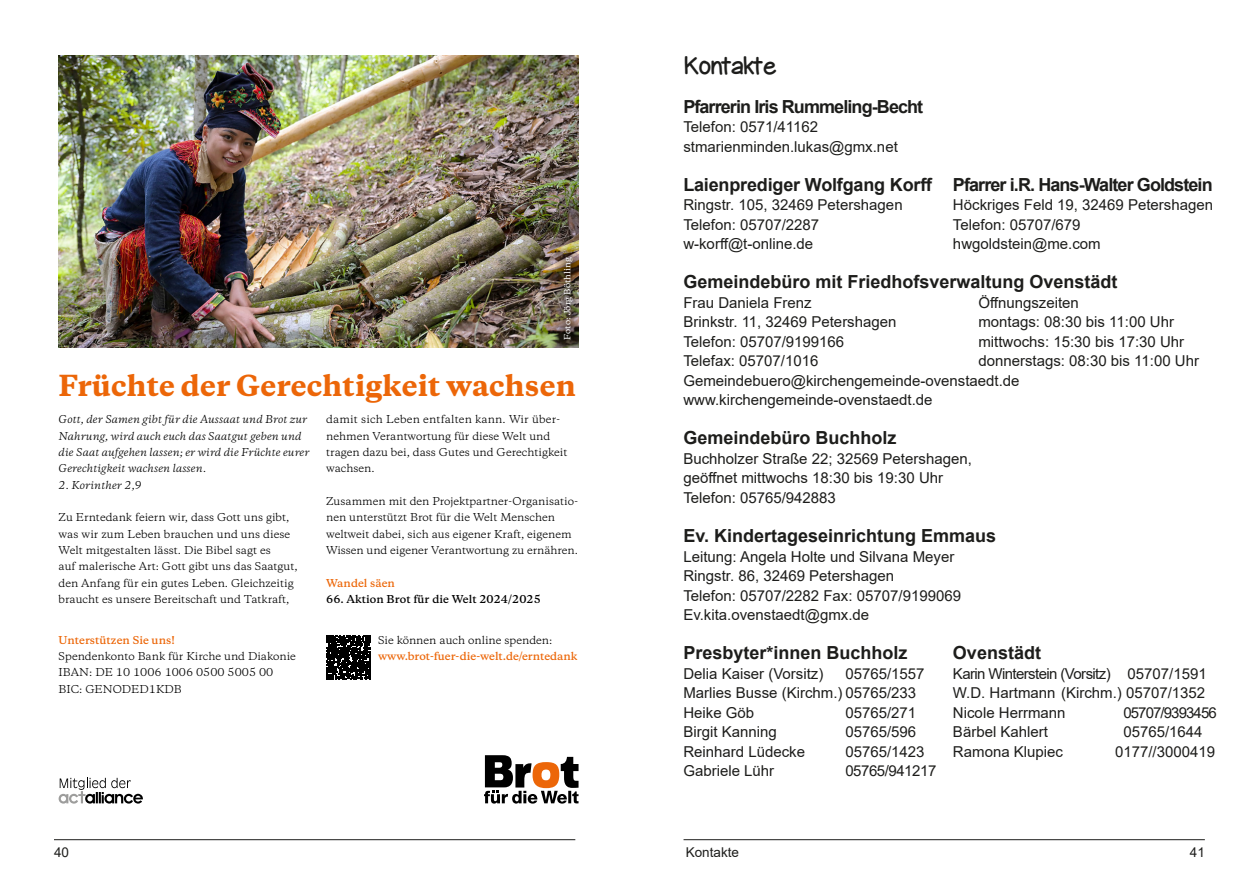
<style>
.page{position:relative;width:1259px;height:894px;background:#fff}
.page>*{position:absolute;margin:0;border:0;box-sizing:border-box;transform-origin:0 0}
.t1{font:800 27.15px "Copernicus";letter-spacing:.01em;color:#ec6608}
.t2{font:24px "Gel Pen Upright";color:#1d1d1b}
.t3{font:700 18px "Arial";color:#1d1d1b}
.t4{font:700 18px "Arial";letter-spacing:-.05em;color:#1d1d1b}
.t5{font:15px "Arial";color:#1d1d1b}
.t6{font:15px "Arial";letter-spacing:-.04em;color:#1d1d1b}
.t7{font:15px "Arial";letter-spacing:-.06em;color:#1d1d1b}
.t8{font:15px "Arial";letter-spacing:-.03em;color:#1d1d1b}
.t9{font:13.5px "Arial";color:#1d1d1b}
.t10{font:10.2px/16.4px "Copernicus";color:#000}
.t11{font:italic 10.2px/16.4px "Copernicus";letter-spacing:.01em;color:#000}
.t12{font:600 10.2px "Copernicus";color:#ec6608}
.t13{font:600 10.2px "Copernicus";letter-spacing:.005em;color:#000}
.t14{font:500 8.1px "Copernicus";color:#fff}
</style>
<div class="page">
<hr style="left:54px;top:839px;width:521px;height:1px;background:#1d1d1b">
<hr style="left:684px;top:839px;width:521px;height:1px;background:#1d1d1b">
<img style="left:59px;top:56px;width:519px;height:291px">
<svg style="left:555px;top:248px;width:23px;height:99px"></svg>
<img style="left:558px;top:251px;width:21px;height:94px">
<svg style="left:326px;top:635px;width:45px;height:45px"></svg>
<svg style="left:326px;top:635px;width:44px;height:44px;background:#1d1d1d"></svg>
<svg style="left:484px;top:755px;width:95px;height:48px"></svg>
<svg style="left:59px;top:777px;width:84px;height:26px"></svg>
<p class="t14" style="left:561px;top:339px;width:84px;rotate:-90deg">Foto: Jörg Böthling</p>
<h1 class="t1" style="left:59px;top:367px;width:519px">Früchte der Gerechtigkeit wachsen</h1>
<p class="t11" style="left:59px;top:411px;width:252px">Gott, der Samen gibt für die Aussaat und Brot zur Nahrung, wird auch euch das Saatgut geben und die Saat aufgehen lassen; er wird die Früchte eurer Gerechtigkeit wachsen lassen.</p>
<p class="t11" style="left:59px;top:476px;width:85px">2. Korinther 2,9</p>
<p class="t10" style="left:59px;top:509px;width:240px">Zu Erntedank feiern wir, dass Gott uns gibt, was wir zum Leben brauchen und uns diese Welt mitgestalten lässt. Die Bibel sagt es<br>auf malerische Art: Gott gibt uns das Saatgut, den Anfang für ein gutes Leben. Gleichzeitig braucht es unsere Bereitschaft und Tatkraft,</p>
<p class="t10" style="left:326px;top:411px;width:243px">damit sich Leben entfalten kann. Wir über&shy;nehmen Verantwortung für diese Welt und tragen dazu bei, dass Gutes und Gerechtigkeit wachsen.</p>
<p class="t10" style="left:326px;top:493px;width:253px">Zusammen mit den Projektpartner-Organisa tio nen unterstützt Brot für die Welt Menschen weltweit dabei, sich aus eigener Kraft, eigenem Wissen und eigener Verant wortung zu ernähren.</p>
<p class="t12" style="left:326px;top:576px;width:70px">Wandel säen</p>
<p class="t13" style="left:326px;top:592px;width:216px">66. Aktion Brot für die Welt 2024/2025</p>
<p class="t12" style="left:59px;top:632px;width:118px">Unterstützen Sie uns!</p>
<p class="t10" style="left:59px;top:647px;width:239px">Spendenkonto Bank für Kirche und Diakonie<br>IBAN: DE 10 1006 1006 0500 5005 00<br>BIC: GENODED1KDB</p>
<p class="t10" style="left:378px;top:631px;width:176px">Sie können auch online spenden:</p>
<p class="t12" style="left:378px;top:649px;width:201px">www.brot-fuer-die-welt.de/erntedank</p>
<p class="t2" style="left:683px;top:54px;width:94px">Kontakte</p>
<p class="t4" style="left:683px;top:99px;width:241px">Pfarrerin Iris Rummeling-Becht</p>
<p class="t5" style="left:683px;top:121px;width:136px">Telefon: 0571/41162</p>
<p class="t5" style="left:683px;top:141px;width:216px">stmarienminden.lukas@gmx.net</p>
<p class="t3" style="left:683px;top:177px;width:251px">Laienprediger Wolfgang Korff</p>
<p class="t5" style="left:683px;top:199px;width:221px">Ringstr. 105, 32469 Petershagen</p>
<p class="t5" style="left:683px;top:219px;width:137px">Telefon: 05707/2287</p>
<p class="t5" style="left:683px;top:238px;width:131px">w-korff@t-online.de</p>
<p class="t3" style="left:683px;top:275px;width:436px">Gemeindebüro mit Friedhofsverwaltung Ovenstädt</p>
<p class="t5" style="left:683px;top:297px;width:130px">Frau Daniela Frenz</p>
<p class="t5" style="left:978px;top:297px;width:102px">Öffnungszeiten</p>
<p class="t5" style="left:683px;top:316px;width:215px">Brinkstr. 11, 32469 Petershagen</p>
<p class="t5" style="left:978px;top:316px;width:197px">montags: 08:30 bis 11:00 Uhr</p>
<p class="t5" style="left:683px;top:336px;width:162px">Telefon: 05707/9199166</p>
<p class="t5" style="left:978px;top:336px;width:207px">mittwochs: 15:30 bis 17:30 Uhr</p>
<p class="t5" style="left:683px;top:355px;width:137px">Telefax: 05707/1016</p>
<p class="t5" style="left:978px;top:355px;width:222px">donnerstags: 08:30 bis 11:00 Uhr</p>
<p class="t5" style="left:683px;top:375px;width:338px">Gemeindebuero@kirchengemeinde-ovenstaedt.de</p>
<p class="t5" style="left:683px;top:394px;width:251px">www.kirchengemeinde-ovenstaedt.de</p>
<p class="t3" style="left:683px;top:431px;width:215px">Gemeindebüro Buchholz</p>
<p class="t5" style="left:683px;top:453px;width:290px">Buchholzer Straße 22; 32569 Petershagen,</p>
<p class="t5" style="left:683px;top:472px;width:261px">geöffnet mittwochs 18:30 bis 19:30 Uhr</p>
<p class="t5" style="left:683px;top:492px;width:154px">Telefon: 05765/942883</p>
<p class="t3" style="left:683px;top:528px;width:314px">Ev. Kindertageseinrichtung Emmaus</p>
<p class="t5" style="left:683px;top:550px;width:273px">Leitung: Angela Holte und Silvana Meyer</p>
<p class="t5" style="left:683px;top:570px;width:212px">Ringstr. 86, 32469 Petershagen</p>
<p class="t5" style="left:683px;top:589px;width:279px">Telefon: 05707/2282 Fax: 05707/9199069</p>
<p class="t5" style="left:683px;top:609px;width:187px">Ev.kita.ovenstaedt@gmx.de</p>
<p class="t3" style="left:683px;top:645px;width:226px">Presbyter*innen Buchholz</p>
<p class="t5" style="left:683px;top:667px;width:142px">Delia Kaiser (Vorsitz)</p>
<p class="t5" style="left:845px;top:667px;width:81px">05765/1557</p>
<p class="t5" style="left:683px;top:687px;width:234px">Marlies Busse (Kirchm.) 05765/233</p>
<p class="t5" style="left:683px;top:706px;width:72px">Heike Göb</p>
<p class="t5" style="left:845px;top:706px;width:72px">05765/271</p>
<p class="t5" style="left:683px;top:726px;width:95px">Birgit Kanning</p>
<p class="t5" style="left:845px;top:726px;width:72px">05765/596</p>
<p class="t5" style="left:683px;top:745px;width:123px">Reinhard Lüdecke</p>
<p class="t5" style="left:845px;top:745px;width:81px">05765/1423</p>
<p class="t5" style="left:683px;top:765px;width:92px">Gabriele Lühr</p>
<p class="t8" style="left:845px;top:765px;width:92px">05765/941217</p>
<p class="t4" style="left:953px;top:177px;width:261px">Pfarrer i.R. Hans-Walter Goldstein</p>
<p class="t5" style="left:953px;top:199px;width:262px">Höckriges Feld 19, 32469 Petershagen</p>
<p class="t5" style="left:953px;top:219px;width:129px">Telefon: 05707/679</p>
<p class="t5" style="left:953px;top:238px;width:149px">hwgoldstein@me.com</p>
<p class="t3" style="left:953px;top:645px;width:90px">Ovenstädt</p>
<p class="t6" style="left:953px;top:667px;width:255px">Karin Winterstein (Vorsitz) 05707/1591</p>
<p class="t5" style="left:953px;top:687px;width:254px">W.D. Hartmann (Kirchm.) 05707/1352</p>
<p class="t5" style="left:953px;top:706px;width:114px">Nicole Herrmann</p>
<p class="t7" style="left:1123px;top:706px;width:95px">05707/9393456</p>
<p class="t5" style="left:953px;top:726px;width:97px">Bärbel Kahlert</p>
<p class="t5" style="left:1123px;top:726px;width:81px">05765/1644</p>
<p class="t5" style="left:953px;top:745px;width:112px">Ramona Klupiec</p>
<p class="t5" style="left:1115px;top:745px;width:102px">0177//3000419</p>
<p class="t9" style="left:54px;top:846px;width:17px">40</p>
<p class="t9" style="left:686px;top:846px;width:55px">Kontakte</p>
<p class="t9" style="left:1190px;top:846px;width:17px">41</p>
</div>
